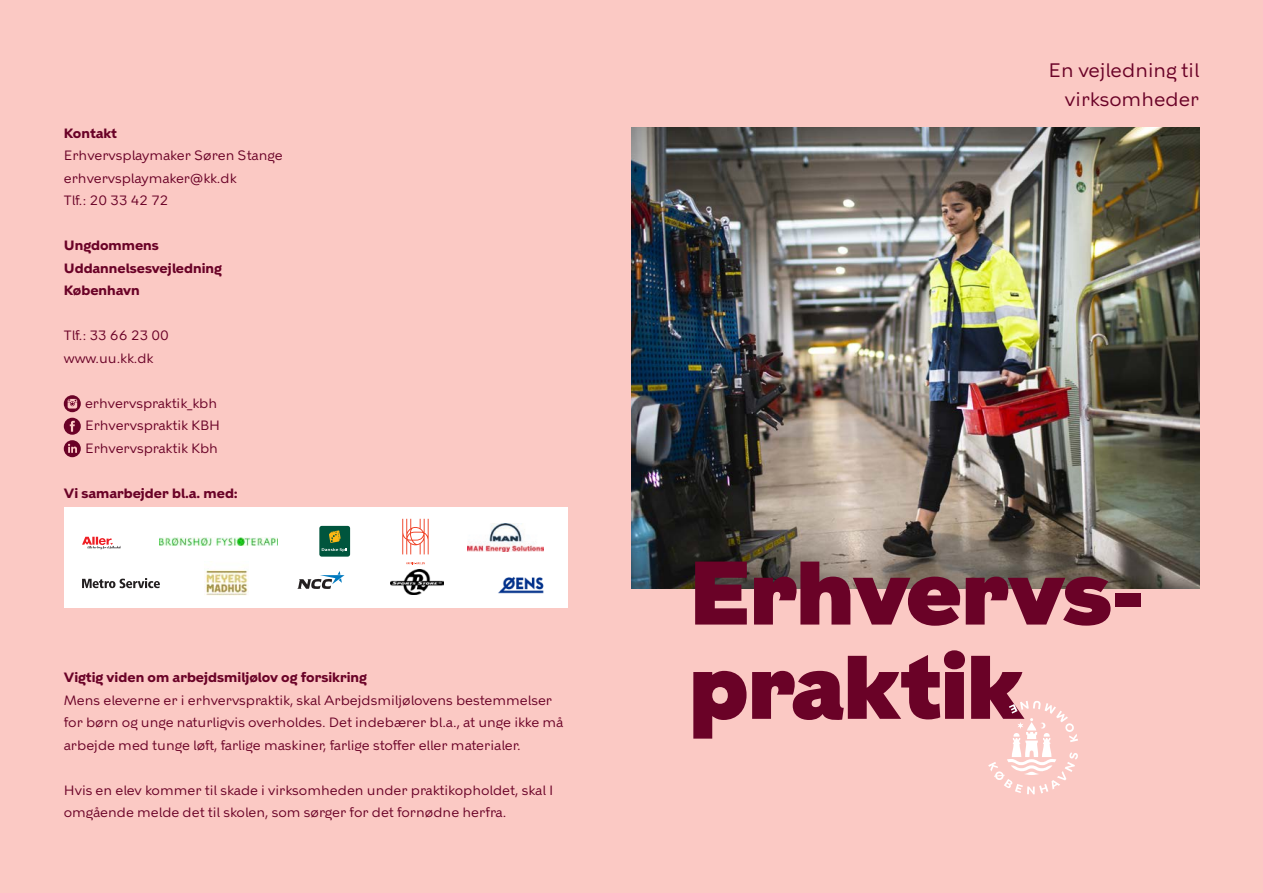
<style>
.page{position:relative;width:1263px;height:893px;background:#fbc9c4}
.page>*{position:absolute;margin:0;border:0;box-sizing:border-box;transform-origin:0 0}
.t1{font:900 90px/94.2px "KBH";color:#6a0227}
.t2{font:19.5px/28.2px "KBH";color:#6a0227;text-align:right}
.t3{font:13.5px/22.5px "KBH";color:#6a0227}
.t4{font:700 13.5px "KBH";color:#6a0227}
</style>
<div class="page">
<img style="left:631px;top:128px;width:568px;height:460px">
<svg style="left:988px;top:701px;width:90px;height:93px"></svg>
<svg style="left:64px;top:395px;width:17px;height:17px"></svg>
<svg style="left:64px;top:418px;width:17px;height:39px"></svg>
<div style="left:64px;top:508px;width:504px;height:100px;background:#fff"></div>
<img style="left:159px;top:537px;width:118px;height:9px">
<div style="left:319px;top:526px;width:31px;height:31px;background:#00553d;border-radius:2px"></div>
<svg style="left:322px;top:530px;width:25px;height:22px"></svg>
<svg style="left:402px;top:519px;width:27px;height:35px"></svg>
<svg style="left:406px;top:562px;width:19px;height:2px"></svg>
<img style="left:467px;top:524px;width:76px;height:27px">
<svg style="left:82px;top:578px;width:78px;height:10px"></svg>
<img style="left:498px;top:576px;width:46px;height:18px">
<img style="left:390px;top:570px;width:53px;height:24px">
<svg style="left:82px;top:537px;width:39px;height:12px"></svg>
<img style="left:204px;top:561px;width:44px;height:35px">
<svg style="left:297px;top:571px;width:47px;height:18px"></svg>
<p class="t4" style="left:64px;top:125px;width:55px">Kontakt</p>
<p class="t3" style="left:64px;top:144px;width:221px">Erhvervsplaymaker Søren Stange</p>
<p class="t3" style="left:64px;top:167px;width:174px">erhvervsplaymaker@kk.dk</p>
<p class="t3" style="left:64px;top:189px;width:106px">Tlf.: 20 33 42 72</p>
<p class="t4" style="left:64px;top:237px;width:97px">Ungdommens</p>
<p class="t4" style="left:64px;top:260px;width:160px">Uddannelsesvejledning</p>
<p class="t4" style="left:64px;top:282px;width:77px">København</p>
<p class="t3" style="left:64px;top:324px;width:107px">Tlf.: 33 66 23 00</p>
<p class="t3" style="left:64px;top:347px;width:91px">www.uu.kk.dk</p>
<p class="t3" style="left:85px;top:392px;width:134px">erhvervspraktik_kbh</p>
<p class="t3" style="left:85px;top:414px;width:136px">Erhvervspraktik KBH</p>
<p class="t3" style="left:85px;top:437px;width:134px">Erhvervspraktik Kbh</p>
<p class="t4" style="left:64px;top:485px;width:175px">Vi samarbejder bl.a. med:</p>
<p class="t4" style="left:64px;top:669px;width:305px">Vigtig viden om arbejdsmiljølov og forsikring</p>
<p class="t3" style="left:64px;top:688px;width:501px">Mens eleverne er i erhvervspraktik, skal Arbejdsmiljølovens bestemmelser for børn og unge naturligvis overholdes. Det indebærer bl.a., at unge ikke må arbejde med tunge løft, farlige maskiner, farlige stoffer eller materialer.</p>
<p class="t3" style="left:64px;top:778px;width:491px">Hvis en elev kommer til skade i virksomheden under praktikopholdet, skal I omgående melde det til skolen, som sørger for det fornødne herfra.</p>
<p class="t2" style="left:1049px;top:56px;width:152px">En vejledning til virksomheder</p>
<h1 class="t1" style="left:690px;top:547px;width:457px">Erhvervs&shy;praktik</h1>
</div>
